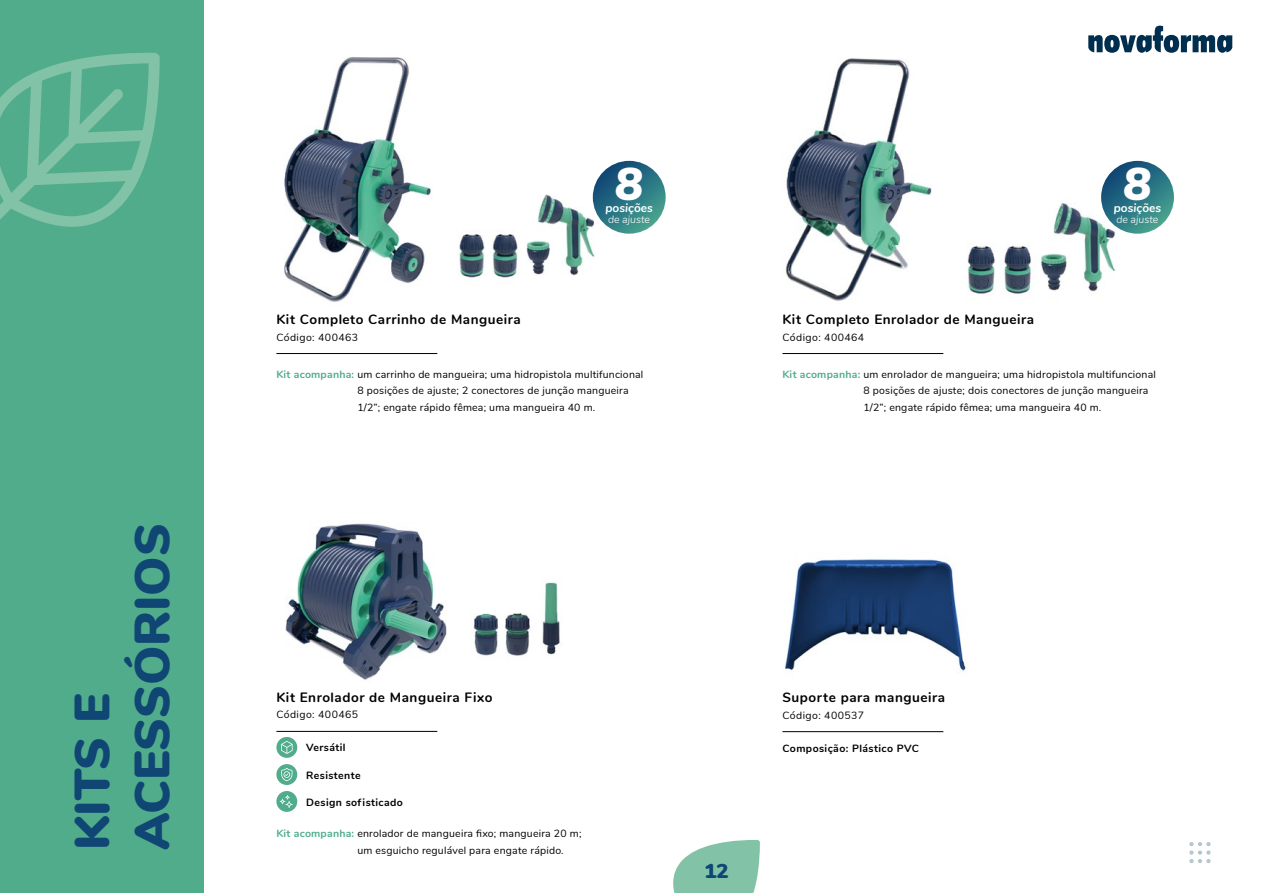
<style>
.page{position:relative;width:1263px;height:893px;background:#fff}
.page>*{position:absolute;margin:0;border:0;box-sizing:border-box;transform-origin:0 0}
.t1{font:900 49.5px/60px "Nunito";color:#0f4673}
.t2{font:italic 900 46.35px "Nunito";color:#fff}
.t3{font:900 20.25px "Nunito";color:#0f4673}
.t4{font:700 13.5px "Nunito";letter-spacing:.04em;color:#000}
.t5{font:italic 700 11.85px "Nunito";color:#fff}
.t6{font:10.5px/16.5px "Nunito";letter-spacing:.02em;color:#000}
.t7{font:700 10.5px "Nunito";letter-spacing:.04em;color:#000}
.t8{font:10.5px "Nunito";letter-spacing:.04em;color:#000}
.t9{font:italic 300 10.5px "Nunito";color:#fff}
.s1{font-weight:700;color:#51ac8c}
</style>
<div class="page">
<div style="left:0;top:0;width:204px;height:893px;background:#51ac8c"></div>
<svg style="left:0;top:53px;width:160px;height:174px"></svg>
<img style="left:285px;top:523px;width:277px;height:157px">
<img style="left:785px;top:58px;width:346px;height:243px">
<img style="left:284px;top:57px;width:321px;height:245px">
<img style="left:785px;top:559px;width:181px;height:113px">
<hr style="left:782px;top:731px;width:161px;height:1px;background:#000">
<hr style="left:276px;top:731px;width:161px;height:1px;background:#000">
<div style="left:276px;top:737px;width:21px;height:21px;background:#51ac8c;border-radius:50%"></div>
<svg style="left:281px;top:741px;width:12px;height:13px"></svg>
<div style="left:276px;top:764px;width:21px;height:21px;background:#51ac8c;border-radius:50%"></div>
<svg style="left:281px;top:768px;width:11px;height:13px"></svg>
<div style="left:276px;top:791px;width:21px;height:21px;background:#51ac8c;border-radius:50%"></div>
<svg style="left:280px;top:795px;width:13px;height:13px"></svg>
<hr style="left:276px;top:353px;width:161px;height:1px;background:#000">
<hr style="left:782px;top:353px;width:161px;height:1px;background:#000">
<svg style="left:593px;top:161px;width:73px;height:73px;background:#2c7584"></svg>
<svg style="left:1101px;top:161px;width:73px;height:73px;background:#2c7484"></svg>
<svg style="left:1189px;top:842px;width:21px;height:21px"></svg>
<svg style="left:673px;top:840px;width:87px;height:53px"></svg>
<svg style="left:1088px;top:26px;width:144px;height:27px"></svg>
<h1 class="t1" style="left:59px;top:850px;width:329px;rotate:-90deg">KITS E<br>ACESSÓRIOS</h1>
<h2 class="t2" style="left:615px;top:150px;width:29px">8</h2>
<h2 class="t2" style="left:1123px;top:150px;width:29px">8</h2>
<p class="t5" style="left:605px;top:199px;width:49px">posições</p>
<p class="t9" style="left:608px;top:211px;width:43px">de ajuste</p>
<p class="t5" style="left:1114px;top:199px;width:49px">posições</p>
<p class="t9" style="left:1116px;top:211px;width:43px">de ajuste</p>
<p class="t4" style="left:276px;top:309px;width:246px">Kit Completo Carrinho de Mangueira</p>
<p class="t8" style="left:276px;top:329px;width:83px">Código: 400463</p>
<p class="t6" style="left:357px;top:365px;width:288px;text-indent:-81px"><span class="s1">Kit acompanha:</span> um carrinho de mangueira; uma hidropistola multifuncional<br>8 posições de ajuste; 2 conectores de junção mangueira<br>1/2”; engate rápido fêmea; uma mangueira 40 m.</p>
<p class="t4" style="left:782px;top:309px;width:253px">Kit Completo Enrolador de Mangueira</p>
<p class="t8" style="left:782px;top:329px;width:83px">Código: 400464</p>
<p class="t6" style="left:863px;top:365px;width:294px;text-indent:-81px"><span class="s1">Kit acompanha:</span> um enrolador de mangueira; uma hidropistola multifuncional<br>8 posições de ajuste; dois conectores de junção mangueira<br>1/2”; engate rápido fêmea; uma mangueira 40 m.</p>
<p class="t4" style="left:276px;top:687px;width:218px">Kit Enrolador de Mangueira Fixo</p>
<p class="t8" style="left:276px;top:707px;width:83px">Código: 400465</p>
<p class="t7" style="left:306px;top:740px;width:41px">Versátil</p>
<p class="t7" style="left:306px;top:767px;width:56px">Resistente</p>
<p class="t7" style="left:306px;top:794px;width:98px">Design sofisticado</p>
<p class="t6" style="left:357px;top:825px;width:226px;text-indent:-81px"><span class="s1">Kit acompanha:</span> enrolador de mangueira fixo; mangueira 20 m; um esguicho regulável para engate rápido.</p>
<h3 class="t3" style="left:704px;top:856px;width:26px">12</h3>
<p class="t4" style="left:782px;top:688px;width:164px">Suporte para mangueira</p>
<p class="t8" style="left:782px;top:707px;width:83px">Código: 400537</p>
<p class="t7" style="left:782px;top:740px;width:138px">Composição: Plástico PVC</p>
</div>
